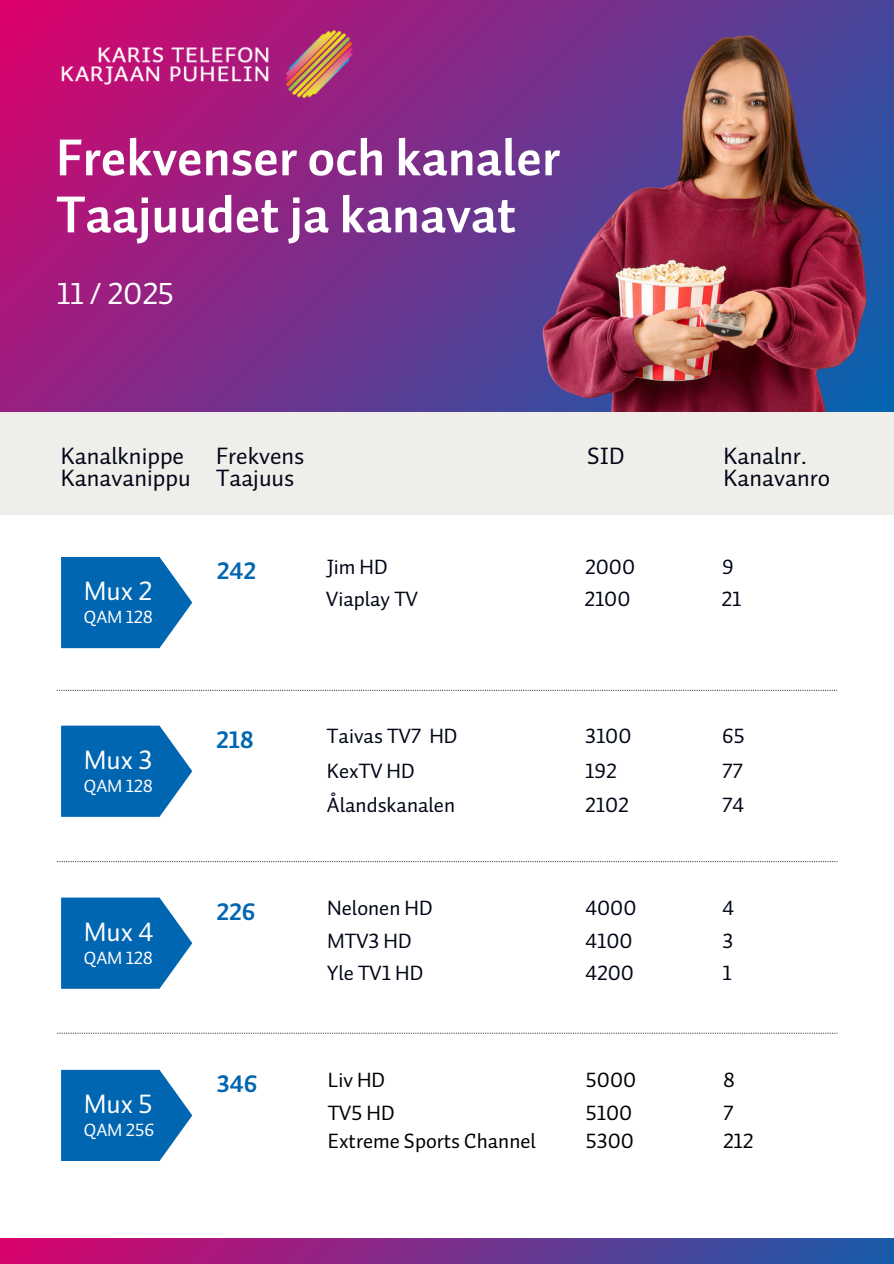
<style>
.page{position:relative;width:894px;height:1264px;background:#fff}
.page>*{position:absolute;margin:0;border:0;box-sizing:border-box;transform-origin:0 0}
.t1{font:700 51.75px/57px "Finnet Auto";color:#fff}
.t2{font:30.9px "Finnet Auto";color:#fff}
.t3{font:27px "Finnet Auto";color:#fff}
.t4{font:24px/22.5px "Finnet Auto";color:#010616}
.t5{font:700 24px "Finnet Auto";color:#0066b1}
.t6{font:21px "Finnet Auto";color:#010616}
.t7{font:21px "Finnet Auto";color:#000}
.t8{font:18px "Finnet Auto";color:#fff}
</style>
<div class="page">
<div style="left:0;top:1238px;width:893px;height:25px;background:linear-gradient(to right,#d9036d,#195ba9)"></div>
<svg style="left:0;top:0;width:893px;height:412px;background:#852887"></svg>
<img style="left:538px;top:0;width:342px;height:412px">
<img style="left:28px;top:14px;width:357px;height:100px">
<div style="left:0;top:412px;width:893px;height:103px;background:#f0eeeb"></div>
<div style="left:61px;top:557px;width:131px;height:91px;background:#0066b1"></div>
<svg style="left:57px;top:689px;width:779px;height:2px"></svg>
<div style="left:61px;top:725px;width:131px;height:91px;background:#0066b1"></div>
<div style="left:61px;top:1069px;width:131px;height:92px;background:#0066b1"></div>
<div style="left:61px;top:897px;width:131px;height:91px;background:#0066b1"></div>
<svg style="left:57px;top:1032px;width:780px;height:1px"></svg>
<svg style="left:57px;top:861px;width:780px;height:1px"></svg>
<h1 class="t1" style="left:56px;top:130px;width:505px">Frekvenser och kanaler<br>Taajuudet ja kanavat</h1>
<h2 class="t2" style="left:56px;top:275px;width:119px">11 / 2025</h2>
<p class="t4" style="left:61px;top:445px;width:131px">Kanalknippe<br>Kanavanippu</p>
<p class="t4" style="left:216px;top:445px;width:90px">Frekvens<br>Taajuus</p>
<p class="t4" style="left:587px;top:445px;width:39px">SID</p>
<p class="t4" style="left:723px;top:445px;width:108px">Kanalnr.<br>Kanavanro</p>
<p class="t3" style="left:84px;top:575px;width:70px">Mux 2</p>
<p class="t8" style="left:84px;top:606px;width:71px">QAM 128</p>
<p class="t3" style="left:84px;top:744px;width:70px">Mux 3</p>
<p class="t8" style="left:84px;top:775px;width:71px">QAM 128</p>
<p class="t3" style="left:84px;top:916px;width:71px">Mux 4</p>
<p class="t8" style="left:84px;top:946px;width:71px">QAM 128</p>
<p class="t3" style="left:84px;top:1088px;width:70px">Mux 5</p>
<p class="t8" style="left:84px;top:1119px;width:72px">QAM 256</p>
<p class="t5" style="left:217px;top:557px;width:41px">242</p>
<p class="t6" style="left:327px;top:555px;width:62px">Jim HD</p>
<p class="t6" style="left:585px;top:555px;width:51px">2000</p>
<p class="t6" style="left:722px;top:555px;width:13px">9</p>
<p class="t6" style="left:326px;top:586px;width:93px">Viaplay TV</p>
<p class="t6" style="left:584px;top:586px;width:48px">2100</p>
<p class="t6" style="left:721px;top:586px;width:21px">21</p>
<p class="t5" style="left:216px;top:725px;width:39px">218</p>
<p class="t6" style="left:327px;top:723px;width:132px">Taivas TV7 HD</p>
<p class="t6" style="left:585px;top:723px;width:48px">3100</p>
<p class="t6" style="left:722px;top:723px;width:24px">65</p>
<p class="t6" style="left:327px;top:758px;width:89px">KexTV HD</p>
<p class="t6" style="left:585px;top:758px;width:33px">192</p>
<p class="t6" style="left:722px;top:758px;width:22px">77</p>
<p class="t6" style="left:327px;top:792px;width:130px">Ålandskanalen</p>
<p class="t6" style="left:585px;top:792px;width:45px">2102</p>
<p class="t6" style="left:722px;top:792px;width:24px">74</p>
<p class="t5" style="left:216px;top:897px;width:40px">226</p>
<p class="t6" style="left:327px;top:895px;width:107px">Nelonen HD</p>
<p class="t6" style="left:585px;top:895px;width:53px">4000</p>
<p class="t6" style="left:722px;top:895px;width:13px">4</p>
<p class="t6" style="left:327px;top:928px;width:86px">MTV3 HD</p>
<p class="t6" style="left:585px;top:928px;width:49px">4100</p>
<p class="t6" style="left:722px;top:928px;width:12px">3</p>
<p class="t6" style="left:327px;top:960px;width:97px">Yle TV1 HD</p>
<p class="t6" style="left:585px;top:960px;width:50px">4200</p>
<p class="t6" style="left:722px;top:960px;width:11px">1</p>
<p class="t5" style="left:217px;top:1069px;width:42px">346</p>
<p class="t7" style="left:327px;top:1067px;width:59px">Liv HD</p>
<p class="t7" style="left:585px;top:1067px;width:52px">5000</p>
<p class="t7" style="left:722px;top:1067px;width:13px">8</p>
<p class="t7" style="left:327px;top:1100px;width:68px">TV5 HD</p>
<p class="t7" style="left:585px;top:1100px;width:48px">5100</p>
<p class="t7" style="left:722px;top:1100px;width:12px">7</p>
<p class="t7" style="left:327px;top:1128px;width:210px">Extreme Sports Channel</p>
<p class="t7" style="left:585px;top:1128px;width:49px">5300</p>
<p class="t7" style="left:722px;top:1128px;width:32px">212</p>
</div>
